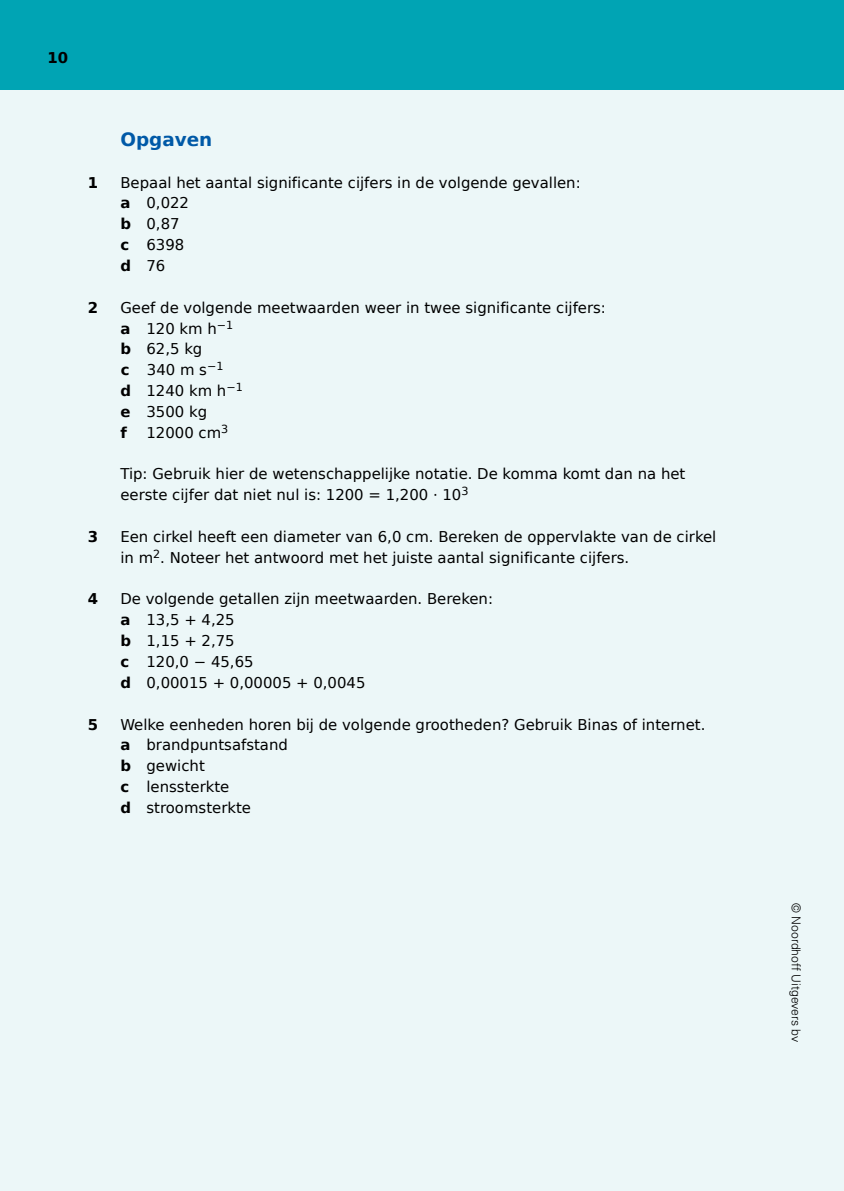
<style>
.page{position:relative;width:844px;height:1191px;background:#fff}
.page>*{position:absolute;margin:0;border:0;box-sizing:border-box;transform-origin:0 0}
.t1{font:700 18.38px "DejaVu Sans";color:#0059a7}
.t2{font:14.88px/20.8px "DejaVu Sans";color:#000}
.t3{font:700 14.88px "DejaVu Sans";color:#000}
.t4{font:300 12.25px "Univers LT Std";color:#000}
.s1{font-weight:700}
</style>
<div class="page">
<div style="left:0;top:0;width:843px;height:1191px;background:#ecf7f8"></div>
<div style="left:0;top:0;width:843px;height:89px;background:#00a4b4"></div>
<p class="t3" style="left:48px;top:45px;width:22px">10</p>
<p class="t1" style="left:120px;top:124px;width:93px">Opgaven</p>
<p class="t3" style="left:88px;top:170px;width:12px">1</p>
<p class="t2" style="left:120px;top:171px;width:461px">Bepaal het aantal significante cijfers in de volgende gevallen: <span class="s1">a</span> 0,022<br><span class="s1">b</span> 0,87<br><span class="s1">c</span> 6398<br><span class="s1">d</span> 76</p>
<p class="t3" style="left:88px;top:295px;width:12px">2</p>
<p class="t2" style="left:120px;top:296px;width:487px">Geef de volgende meetwaarden weer in twee significante cijfers: <span class="s1">a</span> 120 km h<sup>−1<br></sup><span class="s1">b</span> 62,5 kg<br><span class="s1">c</span> 340 m s<sup>−1<br></sup><span class="s1">d</span> 1240 km h<sup>−1<br></sup><span class="s1">e</span> 3500 kg<br><span class="s1">f</span></p>
<p class="t2" style="left:146px;top:421px;width:83px">12000 cm<sup>3</sup></p>
<p class="t2" style="left:120px;top:463px;width:566px">Tip: Gebruik hier de wetenschappelijke notatie. De komma komt dan na het eerste cijfer dat niet nul is: 1200 = 1,200 · 10<sup>3</sup></p>
<p class="t3" style="left:88px;top:524px;width:12px">3</p>
<p class="t2" style="left:120px;top:525px;width:597px">Een cirkel heeft een diameter van 6,0 cm. Bereken de oppervlakte van de cirkel in m<sup>2</sup>. Noteer het antwoord met het juiste aantal significante cijfers.</p>
<p class="t3" style="left:88px;top:587px;width:12px">4</p>
<p class="t2" style="left:120px;top:588px;width:374px">De volgende getallen zijn meetwaarden. Bereken: <span class="s1">a</span> 13,5 + 4,25<br><span class="s1">b</span> 1,15 + 2,75<br><span class="s1">c</span> 120,0 − 45,65<br><span class="s1">d</span> 0,00015 + 0,00005 + 0,0045</p>
<p class="t3" style="left:88px;top:712px;width:12px">5</p>
<p class="t2" style="left:120px;top:713px;width:586px">Welke eenheden horen bij de volgende grootheden? Gebruik Binas of internet. <span class="s1">a</span> brandpuntsafstand<br><span class="s1">b</span> gewicht<br><span class="s1">c</span> lenssterkte<br><span class="s1">d</span> stroomsterkte</p>
<p class="t4" style="left:803px;top:903px;width:141px;rotate:90deg">© Noordhoff Uitgevers bv</p>
</div>
